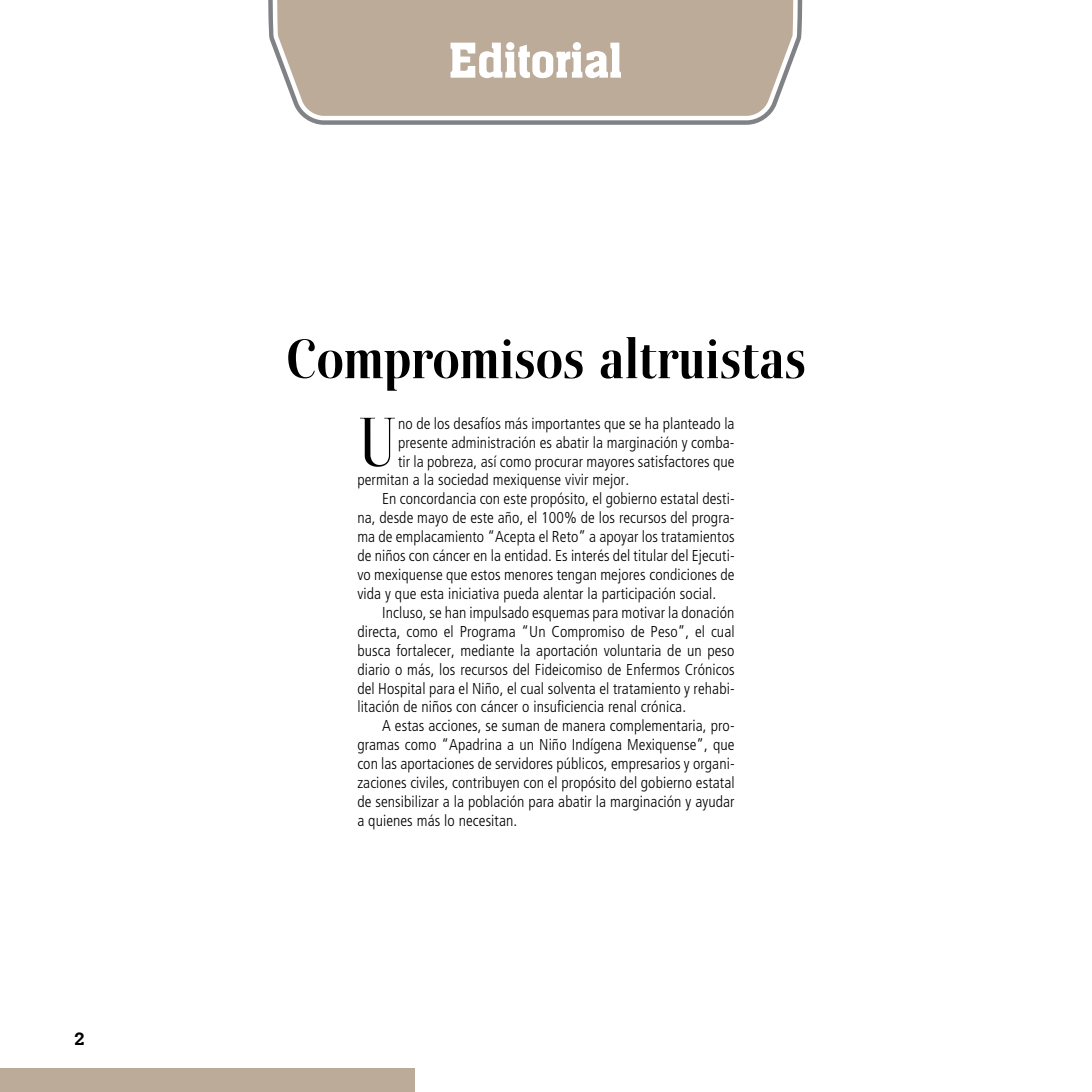
<style>
.page{position:relative;width:1092px;height:1092px;background:#fff}
.page>*{position:absolute;margin:0;border:0;box-sizing:border-box;transform-origin:0 0}
.t1{font:300 70.17px "Boberia LL";color:#000}
.t2{font:600 56px "Boberia LL";color:#000}
.t3{font:52.5px "Aachen Medium Plain";color:#fff}
.t4{font:700 17.5px "Calvert";color:#000}
.t5{font:300 condensed 15.75px "Frutiger LT";letter-spacing:.005em;color:#000}
</style>
<div class="page">
<svg style="left:268px;top:0;width:534px;height:125px"></svg>
<svg style="left:272px;top:0;width:525px;height:120px"></svg>
<div style="left:277px;top:0;width:516px;height:116px;background:#bcab99"></div>
<div style="left:0;top:1068px;width:415px;height:23px;background:#bcab99"></div>
<p class="t4" style="left:74px;top:1028px;width:12px">2</p>
<h3 class="t3" style="left:449px;top:32px;width:175px">Editorial</h3>
<h2 class="t2" style="left:286px;top:328px;width:521px">Compromisos altruistas</h2>
<h1 class="t1" style="left:357px;top:404px;width:42px">U</h1>
<p class="t5" style="left:398px;top:414px;width:338px">no de los desafíos más importantes que se ha planteado la</p>
<p class="t5" style="left:398px;top:433px;width:338px">presente administración es abatir la marginación y comba-</p>
<p class="t5" style="left:398px;top:452px;width:338px">tir la pobreza, así como procurar mayores satisfactores que</p>
<p class="t5" style="left:357px;top:471px;width:273px">permitan a la sociedad mexiquense vivir mejor.</p>
<p class="t5" style="left:382px;top:490px;width:354px">En concordancia con este propósito, el gobierno estatal desti-</p>
<p class="t5" style="left:357px;top:509px;width:378px">na, desde mayo de este año, el 100% de los recursos del progra-</p>
<p class="t5" style="left:357px;top:528px;width:378px">ma de emplacamiento “Acepta el Reto” a apoyar los tratamientos</p>
<p class="t5" style="left:357px;top:546px;width:379px">de niños con cáncer en la entidad. Es interés del titular del Ejecuti-</p>
<p class="t5" style="left:357px;top:565px;width:379px">vo mexiquense que estos menores tengan mejores condiciones de</p>
<p class="t5" style="left:357px;top:584px;width:360px">vida y que esta iniciativa pueda alentar la participación social.</p>
<p class="t5" style="left:382px;top:603px;width:354px">Incluso, se han impulsado esquemas para motivar la donación</p>
<p class="t5" style="left:357px;top:622px;width:379px">directa, como el Programa “Un Compromiso de Peso”, el cual</p>
<p class="t5" style="left:357px;top:641px;width:378px">busca fortalecer, mediante la aportación voluntaria de un peso</p>
<p class="t5" style="left:357px;top:660px;width:379px">diario o más, los recursos del Fideicomiso de Enfermos Crónicos</p>
<p class="t5" style="left:357px;top:679px;width:379px">del Hospital para el Niño, el cual solventa el tratamiento y rehabi-</p>
<p class="t5" style="left:357px;top:698px;width:330px">litación de niños con cáncer o insuficiencia renal crónica.</p>
<p class="t5" style="left:382px;top:717px;width:354px">A estas acciones, se suman de manera complementaria, pro-</p>
<p class="t5" style="left:357px;top:735px;width:378px">gramas como “Apadrina a un Niño Indígena Mexiquense”, que</p>
<p class="t5" style="left:357px;top:754px;width:379px">con las aportaciones de servidores públicos, empresarios y organi-</p>
<p class="t5" style="left:357px;top:773px;width:379px">zaciones civiles, contribuyen con el propósito del gobierno estatal</p>
<p class="t5" style="left:357px;top:792px;width:378px">de sensibilizar a la población para abatir la marginación y ayudar</p>
<p class="t5" style="left:357px;top:811px;width:161px">a quienes más lo necesitan.</p>
</div>
